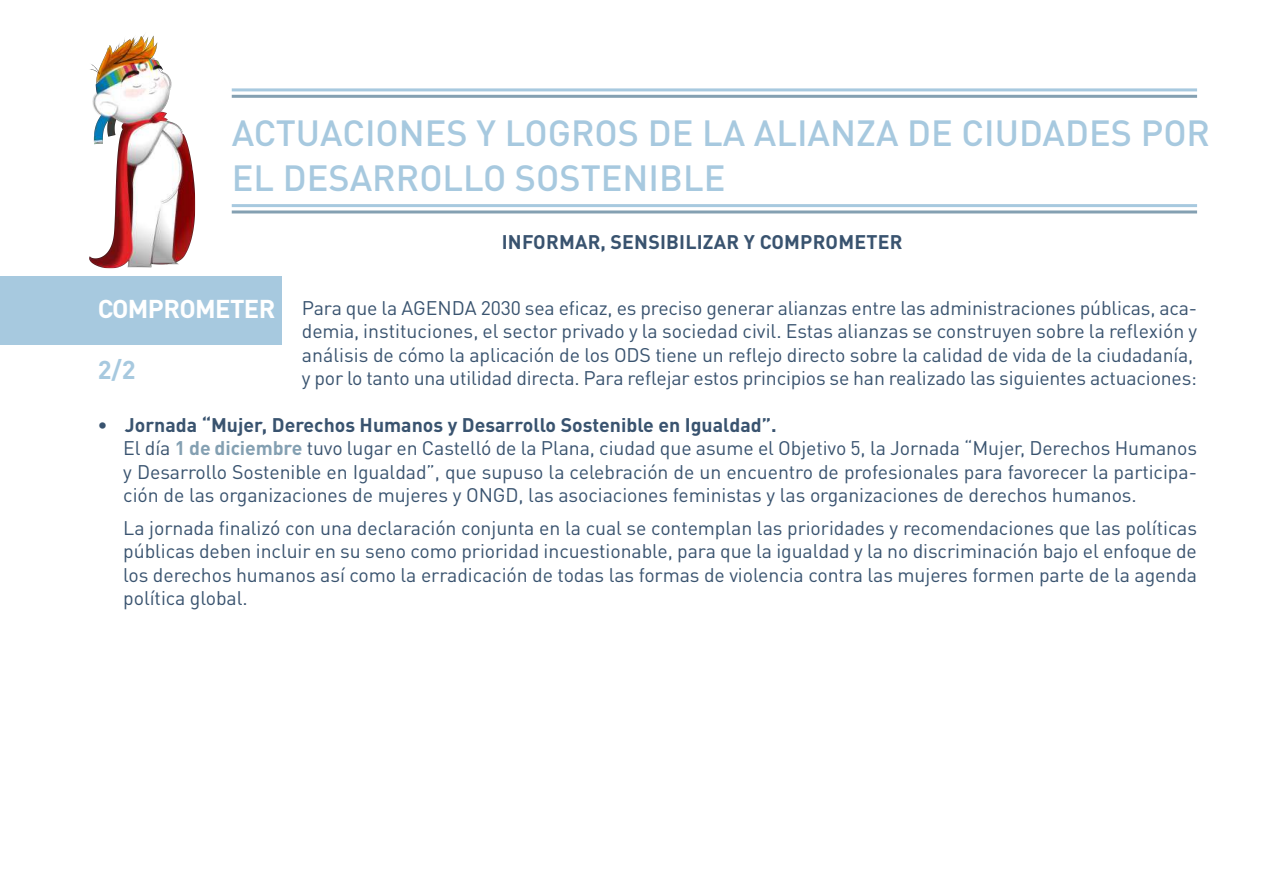
<style>
.page{position:relative;width:1263px;height:893px;background:#fff}
.page>*{position:absolute;margin:0;border:0;box-sizing:border-box;transform-origin:0 0}
.t1{font:500 36px/45px "DIN Pro";color:#a7c9df}
.t2{font:700 25.5px "DIN Pro";letter-spacing:-.025em;color:#fff}
.t3{font:700 25.5px "DIN Pro";color:#a7c9df}
.t4{font:19.5px/23.4px "DIN Pro";letter-spacing:-.005em;color:#39536f}
.t5{font:700 19.5px "DIN Pro";letter-spacing:.01em;color:#39536f}
.s1{font-weight:700}
.s2{font-weight:700;color:#84a0b2}
</style>
<div class="page">
<div style="left:0;top:276px;width:282px;height:68px;background:#a7c9df"></div>
<hr style="left:232px;top:88px;width:965px;height:3px;background:#a7c9df">
<hr style="left:232px;top:204px;width:965px;height:3px;background:#a7c9df">
<hr style="left:232px;top:95px;width:965px;height:3px;background:#84a0b2">
<hr style="left:232px;top:210px;width:965px;height:3px;background:#84a0b2">
<img style="left:89px;top:34px;width:107px;height:235px">
<h1 class="t1" style="left:232px;top:109px;width:980px">ACTUACIONES Y LOGROS DE LA ALIANZA DE CIUDADES POR<br>EL DESARROLLO SOSTENIBLE</h1>
<p class="t5" style="left:502px;top:228px;width:402px">INFORMAR, SENSIBILIZAR Y COMPROMETER</p>
<p class="t4" style="left:302px;top:295px;width:897px">Para que la AGENDA 2030 sea eficaz, es preciso generar alianzas entre las administraciones públicas, aca&shy;demia, instituciones, el sector privado y la sociedad civil. Estas alianzas se construyen sobre la reflexión y análisis de cómo la aplicación de los ODS tiene un reflejo directo sobre la calidad de vida de la ciudadanía, y por lo tanto una utilidad directa. Para reflejar estos principios se han realizado las siguientes actuaciones:</p>
<p class="t4" style="left:123px;top:412px;width:1075px;text-indent:-26px"><span class="s1">• Jornada “Mujer, Derechos Humanos y Desarrollo Sostenible en Igualdad”.<br></span>El día <span class="s2">1 de diciembre</span> tuvo lugar en Castelló de la Plana, ciudad que asume el Objetivo 5, la Jornada “Mujer, Derechos Humanos y Desarrollo Sostenible en Igualdad”, que supuso la celebración de un encuentro de profesionales para favorecer la participa&shy;ción de las organizaciones de mujeres y ONGD, las asociaciones feministas y las organizaciones de derechos humanos.</p>
<p class="t4" style="left:123px;top:515px;width:1075px;text-align:justify">La jornada finalizó con una declaración conjunta en la cual se contemplan las prioridades y recomendaciones que las políticas públicas deben incluir en su seno como prioridad incuestionable, para que la igualdad y la no discriminación bajo el enfoque de los derechos humanos así como la erradicación de todas las formas de violencia contra las mujeres formen parte de la agenda política global.</p>
<h2 class="t2" style="left:98px;top:292px;width:179px">COMPROMETER</h2>
<h2 class="t3" style="left:98px;top:352px;width:39px">2/2</h2>
</div>
